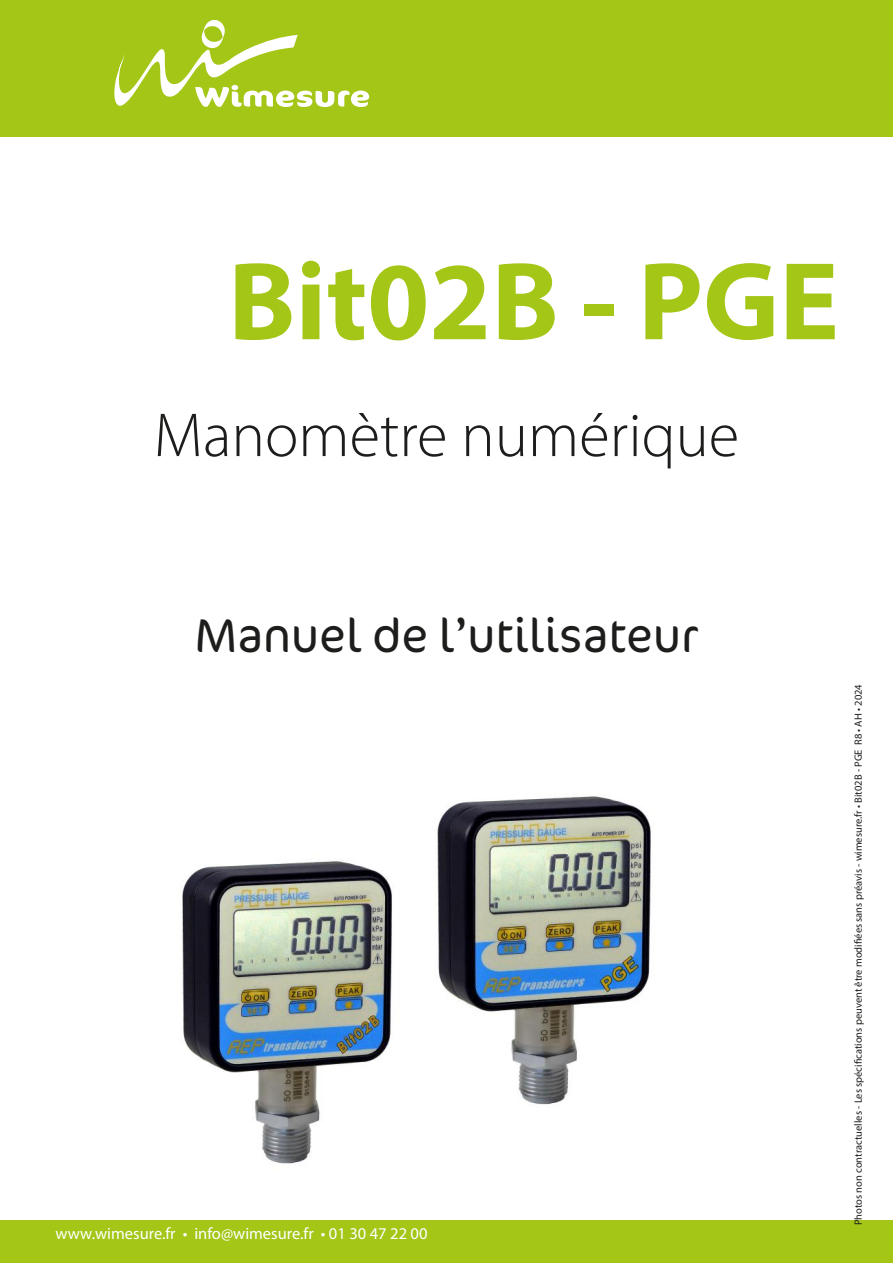
<style>
.page{position:relative;width:893px;height:1263px;background:#fff}
.page>*{position:absolute;margin:0;border:0;box-sizing:border-box;transform-origin:0 0}
.t1{font:700 111.75px "Myriad Pro";color:#a3c617}
.t2{font:300 62.55px "Myriad Pro";color:#1d1d1b}
.t3{font:300 48px "Cocon Pro";color:#1d1d1b}
.t4{font:16.5px "Myriad Pro";color:#fff}
.t5{font:10.5px "Myriad Pro";color:#1d1d1b}
</style>
<div class="page">
<div style="left:0;top:0;width:893px;height:137px;background:#a3c617"></div>
<svg style="left:114px;top:18px;width:255px;height:89px;background:#b3d040"></svg>
<div style="left:0;top:1220px;width:893px;height:43px;background:#a3c617"></div>
<img style="left:437px;top:796px;width:214px;height:309px">
<img style="left:182px;top:861px;width:210px;height:303px">
<p class="t1" style="left:228px;top:229px;width:612px">Bit02B - PGE</p>
<p class="t2" style="left:154px;top:398px;width:587px">Manomètre numérique</p>
<p class="t3" style="left:194px;top:604px;width:506px">Manuel de l’utilisateur</p>
<p class="t4" style="left:56px;top:1223px;width:374px">www.wimesure.fr • info@wimesure.fr • 01 30 47 22 00</p>
<p class="t5" style="left:852px;top:1225px;width:542px;rotate:-90deg">Photos non contractuelles - Les spécifications peuvent être modifiées sans préavis - wimesure.fr • Bit02B - PGE R8 • AH • 2024</p>
</div>
